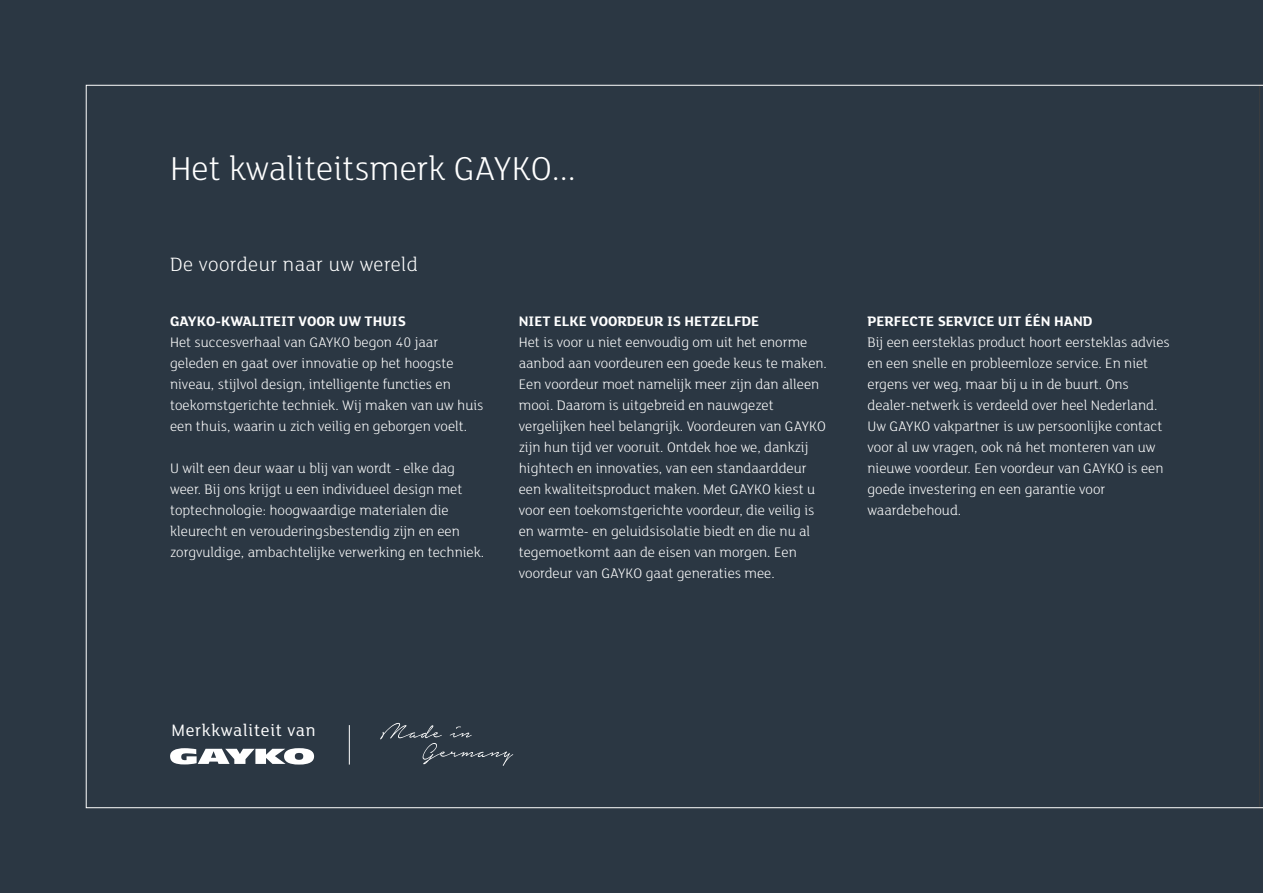
<style>
.page{position:relative;width:1263px;height:893px;background:#2b3743}
.page>*{position:absolute;margin:0;border:0;box-sizing:border-box;transform-origin:0 0}
.t1{font:300 36px "FS Lola";color:#fff}
.t2{font:300 21px "FS Lola";letter-spacing:.02em;color:#fff}
.t3{font:18px "FS Lola";letter-spacing:.04em;color:#fff}
.t4{font:300 15px/21px "FS Lola";color:#fff}
.t5{font:700 15px "FS Lola";color:#fff}
</style>
<div class="page">
<svg style="left:380px;top:723px;width:133px;height:43px"></svg>
<hr style="left:349px;top:725px;width:1px;height:40px;background:#fff">
<svg style="left:1259px;top:87px;width:1px;height:719px"></svg>
<svg style="left:170px;top:748px;width:144px;height:17px"></svg>
<h1 class="t1" style="left:170px;top:145px;width:407px">Het kwaliteitsmerk GAYKO...</h1>
<h2 class="t2" style="left:170px;top:250px;width:249px">De voordeur naar uw wereld</h2>
<p class="t5" style="left:170px;top:311px;width:237px">GAYKO-KWALITEIT VOOR UW THUIS</p>
<p class="t4" style="left:170px;top:331px;width:315px">Het succesverhaal van GAYKO begon 40 jaar geleden en gaat over innovatie op het hoogste niveau, stijlvol design, intelligente functies en toekomstgerichte techniek. Wij maken van uw huis een thuis, waarin u zich veilig en geborgen voelt.</p>
<p class="t4" style="left:170px;top:457px;width:316px">U wilt een deur waar u blij van wordt - elke dag weer. Bij ons krijgt u een individueel design met toptechnologie: hoogwaardige materialen die kleurecht en verouderingsbestendig zijn en een zorgvuldige, ambachtelijke verwerking en techniek.</p>
<p class="t5" style="left:519px;top:311px;width:242px">NIET ELKE VOORDEUR IS HETZELFDE</p>
<p class="t4" style="left:519px;top:331px;width:310px">Het is voor u niet eenvoudig om uit het enorme aanbod aan voordeuren een goede keus te maken.<br>Een voordeur moet namelijk meer zijn dan alleen mooi. Daarom is uitgebreid en nauwgezet vergelijken heel belangrijk. Voordeuren van GAYKO zijn hun tijd ver vooruit. Ontdek hoe we, dankzij hightech en innovaties, van een standaarddeur een kwaliteitsproduct maken. Met GAYKO kiest u voor een toekomstgerichte voordeur, die veilig is en warmte- en geluidsisolatie biedt en die nu al tegemoetkomt aan de eisen van morgen. Een voordeur van GAYKO gaat generaties mee.</p>
<p class="t5" style="left:867px;top:311px;width:227px">PERFECTE SERVICE UIT ÉÉN HAND</p>
<p class="t4" style="left:867px;top:331px;width:304px">Bij een eersteklas product hoort eersteklas advies en een snelle en probleemloze service. En niet ergens ver weg, maar bij u in de buurt. Ons dealer-netwerk is verdeeld over heel Nederland.<br>Uw GAYKO vakpartner is uw persoonlijke contact voor al uw vragen, ook ná het monteren van uw nieuwe voordeur. Een voordeur van GAYKO is een goede investering en een garantie voor waardebehoud.</p>
<p class="t3" style="left:171px;top:718px;width:146px">Merkkwaliteit van</p>
</div>
